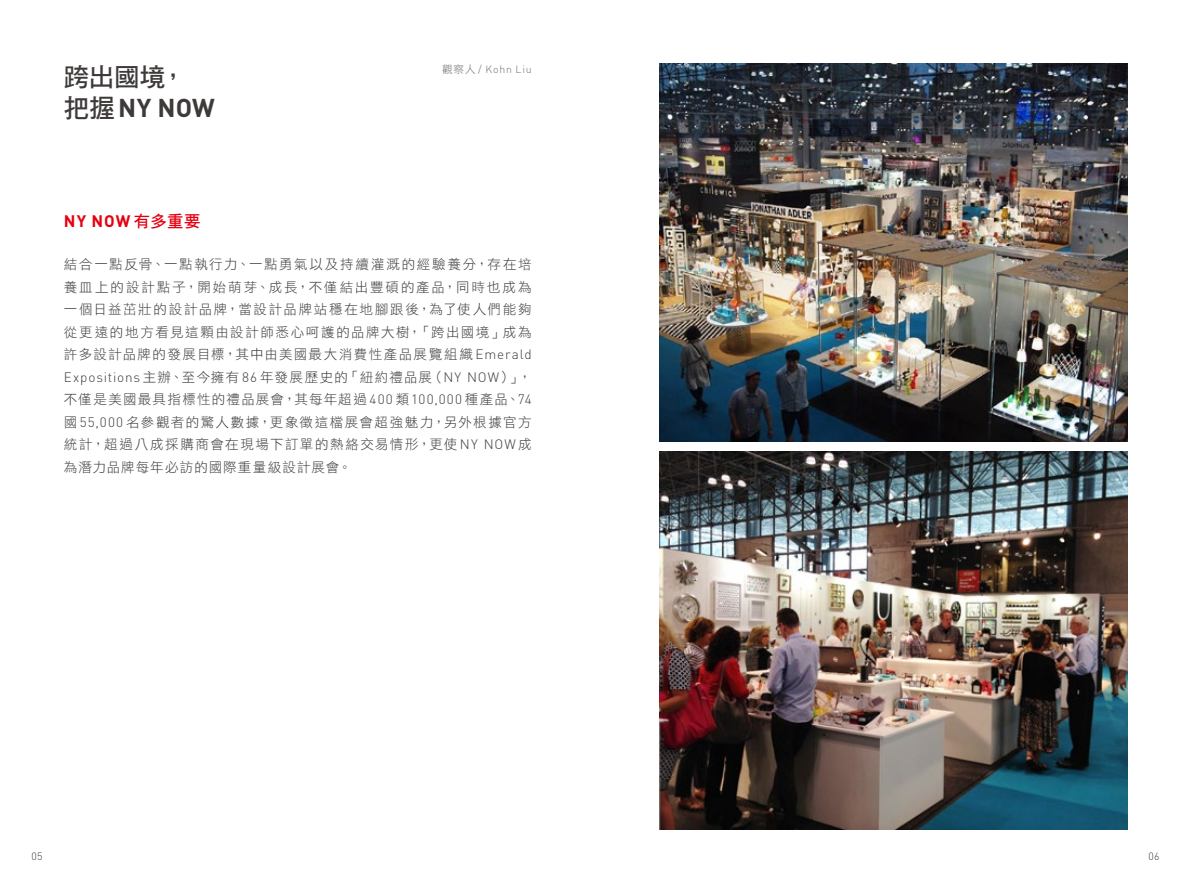
<style>
.page{position:relative;width:1191px;height:893px;background:#fff}
.page>*{position:absolute;margin:0;border:0;box-sizing:border-box;transform-origin:0 0}
.t1{font:700 25.5px "DIN";color:#3e3a39}
.t2{font:25.5px "DF Hei Std W7";color:#3e3a39}
.t3{font:700 16.5px "DIN";color:#e60012}
.t4{font:13.5px/22.5px "DF Hei Std W3";letter-spacing:.1em;color:#3e3a39;text-align:justify}
.t5{font:300 10.5px "DIN";letter-spacing:.07em;color:#727171}
.t6{font:300 10.5px "DIN";color:#3e3a39}
.s1{font-family:"DF Hei Std W7";font-weight:400}
.s2{font-family:"DF Hei Std W3";font-weight:400}
.s3{font-family:"DIN";font-weight:300}
</style>
<div class="page">
<img style="left:659px;top:64px;width:468px;height:377px">
<img style="left:659px;top:452px;width:468px;height:377px">
<h1 class="t2" style="left:64px;top:63px;width:124px">跨出國境，</h1>
<h1 class="t1" style="left:64px;top:91px;width:153px"><span class="s1">把握</span>NY NOW</h1>
<p class="t5" style="left:442px;top:63px;width:91px"><span class="s2">觀察人</span> / Kohn Liu</p>
<p class="t3" style="left:64px;top:210px;width:138px">NY NOW <span class="s1">有多重要</span></p>
<p class="t4" style="left:64px;top:253px;width:469px">結合一點反骨、一點執行力、一點勇氣以及持續灌溉的經驗養分，存在培養皿上的設計點子，開始萌芽、成長，不僅結出豐碩的產品，同時也成為一個日益茁壯的設計品牌，當設計品牌站穩在地腳跟後，為了使人們能夠從更遠的地方看見這顆由設計師悉心呵護的品牌大樹，「跨出國境」成為許多設計品牌的發展目標，其中由美國最大消費性產品展覽組織<span class="s3">Emerald Expositions</span> 主辦、至今擁有 <span class="s3">86</span> 年發展歷史的「紐約禮品展（<span class="s3">NY NOW</span>）」，不僅是美國最具指標性的禮品展會，其每年超過 <span class="s3">400</span> 類<span class="s3">100,000</span> 種產品、<span class="s3">74</span>國<span class="s3">55,000</span> 名參觀者的驚人數據，更象徵這檔展會超強魅力，另外根據官方統計，超過八成採購商會在現場下訂單的熱絡交易情形，更使<span class="s3">NY NOW</span>成為潛力品牌每年必訪的國際重量級設計展會。</p>
<p class="t6" style="left:31px;top:849px;width:13px">05</p>
<p class="t6" style="left:1148px;top:849px;width:13px">06</p>
</div>
